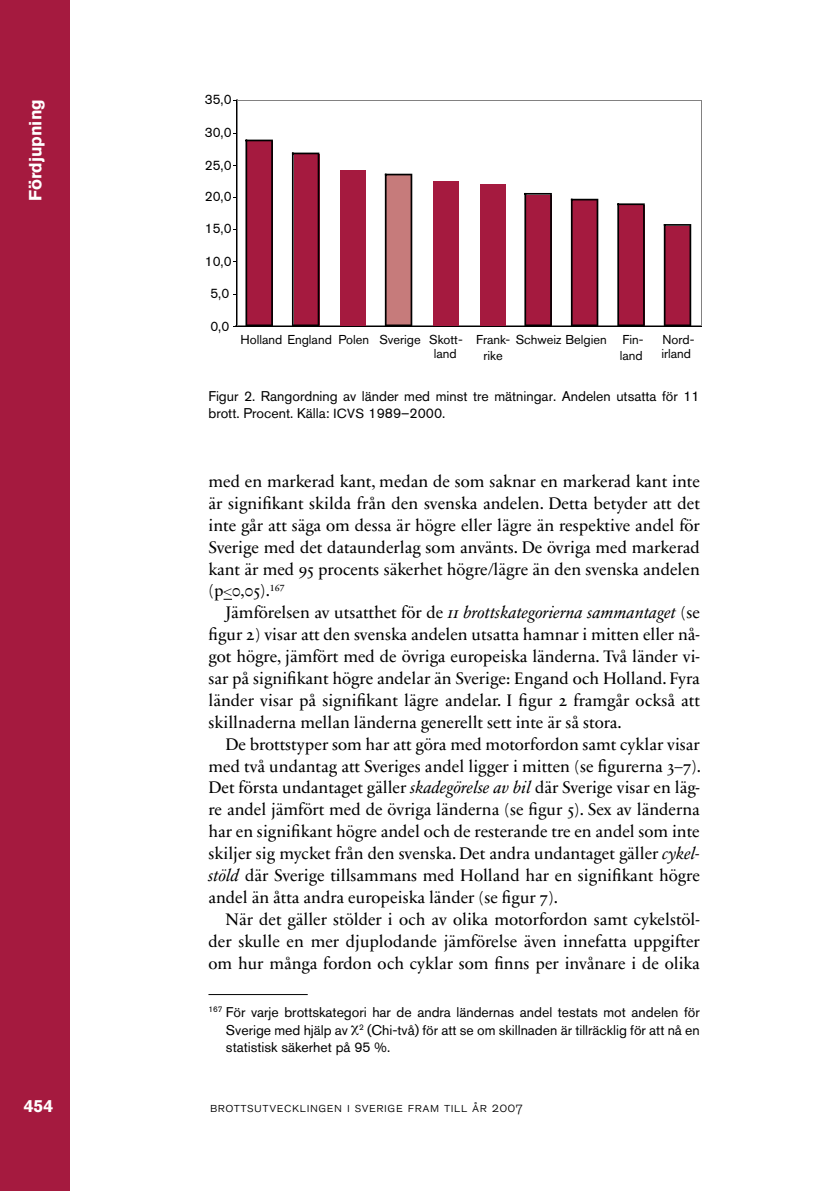
<style>
.page{position:relative;width:819px;height:1191px;background:#fff}
.page>*{position:absolute;margin:0;border:0;box-sizing:border-box;transform-origin:0 0}
.t1{font:700 17.5px "Akzidenz Grotesk BQ";color:#fff}
.t2{font:16.97px/21.9px "Sabon Next LT Regular Os F";color:#000;text-align:justify}
.t3{font:16.97px "Sabon Next LT Italic Os F";color:#000}
.t4{font:14px/17.5px "Akzidenz Grotesk BQ";color:#000;text-align:justify}
.t5{font:14px "Akzidenz Grotesk BQ Light SC";letter-spacing:.04em;color:#000}
.t6{font:13.65px "Akzidenz Grotesk BQ";color:#000}
.t7{font:12.78px/14.2px "Akzidenz Grotesk BQ";color:#000}
.s1{font-size:13.12px}
.s2{font-family:"Sabon Next LT Regular Os F"}
.s3{font-family:"Sabon Next LT Italic Os F"}
</style>
<div class="page">
<div style="left:0;top:0;width:69px;height:1191px;background:#a51a3f"></div>
<hr style="left:208px;top:994px;width:100px;height:1px;background:#000">
<hr style="left:236px;top:100px;width:465px;height:1px;background:#828181">
<hr style="left:700px;top:100px;width:1px;height:226px;background:#828181">
<hr style="left:236px;top:325px;width:466px;height:2px;background:#828181">
<hr style="left:236px;top:99px;width:1px;height:228px;background:#828181">
<svg style="left:245px;top:140px;width:28px;height:186px;background:#901a39"></svg>
<svg style="left:292px;top:153px;width:27px;height:173px;background:#911939"></svg>
<div style="left:340px;top:170px;width:26px;height:156px;background:#a51a3f"></div>
<svg style="left:385px;top:174px;width:27px;height:152px;background:#ac6b6b"></svg>
<div style="left:433px;top:181px;width:26px;height:145px;background:#a51a3f"></div>
<div style="left:479px;top:184px;width:26px;height:142px;background:#a51a3f"></div>
<svg style="left:524px;top:193px;width:28px;height:133px;background:#8e1a39"></svg>
<svg style="left:571px;top:199px;width:27px;height:127px;background:#8f1636"></svg>
<svg style="left:617px;top:203px;width:27px;height:123px;background:#921a3a"></svg>
<svg style="left:663px;top:224px;width:28px;height:102px;background:#901d3c"></svg>
<hr style="left:236px;top:100px;width:1px;height:227px;background:#000">
<hr style="left:236px;top:326px;width:466px;height:1px;background:#000">
<p class="t1" style="left:25px;top:201px;width:104px;rotate:-90deg">Fördjupning</p>
<p class="t6" style="left:205px;top:91px;width:29px">35,0</p>
<p class="t6" style="left:205px;top:124px;width:29px">30,0</p>
<p class="t6" style="left:205px;top:157px;width:29px">25,0</p>
<p class="t6" style="left:205px;top:188px;width:29px">20,0</p>
<p class="t6" style="left:205px;top:221px;width:29px">15,0</p>
<p class="t6" style="left:205px;top:253px;width:29px">10,0</p>
<p class="t6" style="left:210px;top:285px;width:21px">5,0</p>
<p class="t6" style="left:210px;top:318px;width:21px">0,0</p>
<p class="t7" style="left:434px;top:332px;width:30px;text-indent:-193px">Holland England Polen Sverige Skott&shy;land</p>
<p class="t7" style="left:483px;top:332px;width:161px;line-height:15.4px;text-indent:-7px">Frank- Schweiz Belgien Fin&shy;rike</p>
<p class="t7" style="left:661px;top:332px;width:34px">Nord&shy;irland</p>
<p class="t4" style="left:208px;top:387px;width:493px">Figur 2. Rangordning av länder med minst tre mätningar. Andelen utsatta för 11 brott. Procent. Källa: <span class="s1">ICVS</span> 1989–2000.</p>
<p class="t7" style="left:619px;top:348px;width:24px">land</p>
<p class="t2" style="left:208px;top:470px;width:493px">med en markerad kant, medan de som saknar en markerad kant inte är signifikant skilda från den svenska andelen. Detta betyder att det inte går att säga om dessa är högre eller lägre än respektive andel för Sverige med det dataunderlag som använts. De övriga med markerad kant är med 95 procents säkerhet högre/lägre än den svenska andelen (p&lt;0,05).<sup>167</sup></p>
<p class="t3" style="left:225px;top:602px;width:476px"><span class="s2">Jämförelsen av utsatthet för de</span> 11 brottskategorierna sammantaget <span class="s2">(se</span></p>
<p class="t2" style="left:208px;top:624px;width:493px">figur 2) visar att den svenska andelen utsatta hamnar i mitten eller nå&shy;got högre, jämfört med de övriga europeiska länderna. Två länder vi&shy;sar på signifikant högre andelar än Sverige: Engand och Holland. Fyra länder visar på signifikant lägre andelar. I figur 2 framgår också att skillnaderna mellan länderna generellt sett inte är så stora.</p>
<p class="t2" style="left:208px;top:733px;width:494px;text-indent:17px">De brottstyper som har att göra med motorfordon samt cyklar visar med två undantag att Sveriges andel ligger i mitten (se figurerna 3–7).<br>Det första undantaget gäller <span class="s3">skadegörelse av bil</span> där Sverige visar en läg&shy;re andel jämfört med de övriga länderna (se figur 5). Sex av länderna har en signifikant högre andel och de resterande tre en andel som inte skiljer sig mycket från den svenska. Det andra undantaget gäller <span class="s3">cykel&shy;stöld</span> där Sverige tillsammans med Holland har en signifikant högre andel än åtta andra europeiska länder (se figur 7).</p>
<p class="t2" style="left:208px;top:908px;width:493px;text-indent:17px">När det gäller stölder i och av olika motorfordon samt cykelstöl&shy;der skulle en mer djuplodande jämförelse även innefatta uppgifter om hur många fordon och cyklar som finns per invånare i de olika</p>
<p class="t4" style="left:226px;top:1003px;width:475px;text-indent:-17px"><sup>167</sup> För varje brottskategori har de andra ländernas andel testats mot andelen för Sverige med hjälp av <sup>2</sup> (Chi-två) för att se om skillnaden är tillräcklig för att nå en statistisk säkerhet på 95 %.</p>
<p class="t1" style="left:24px;top:1095px;width:31px">454</p>
<p class="t5" style="left:210px;top:1098px;width:314px">brottsutvecklingen i sverige fram till år 2007</p>
</div>
